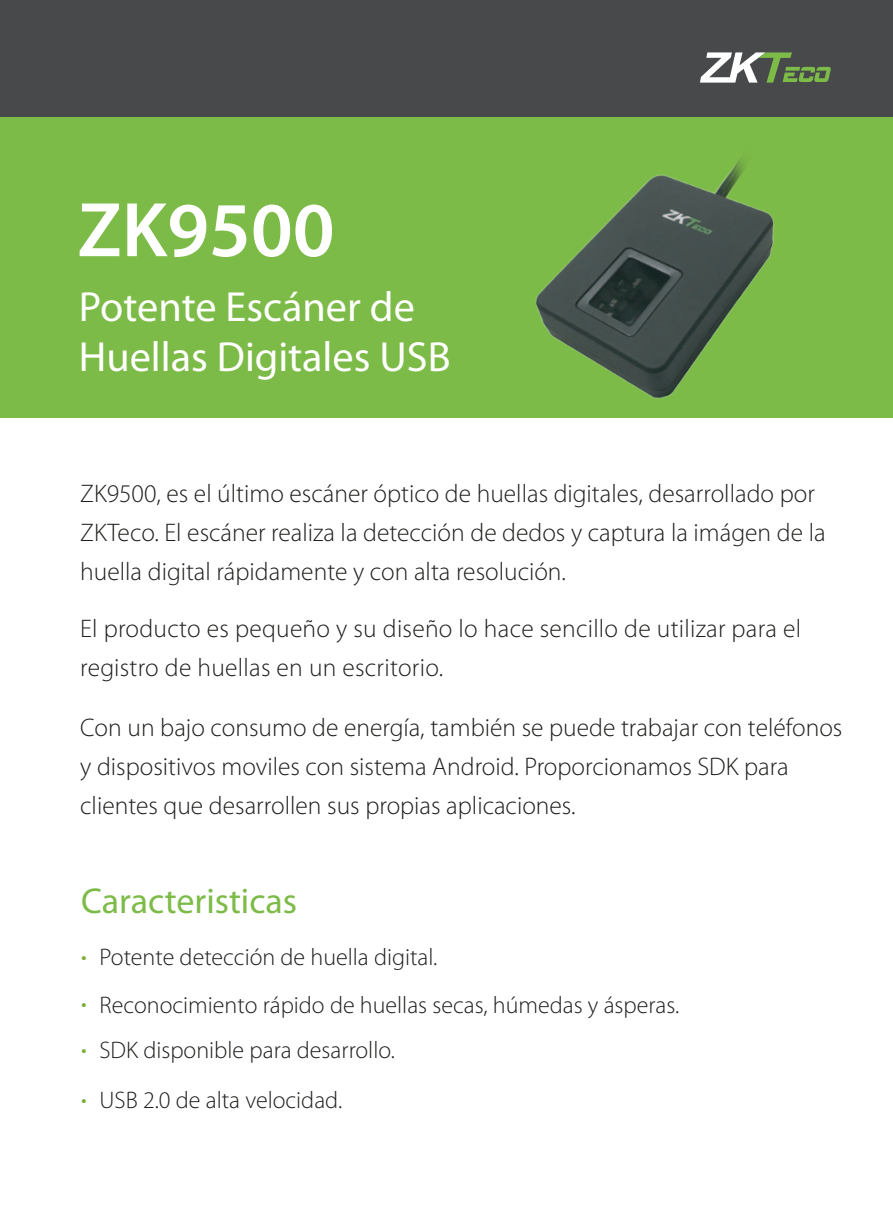
<style>
.page{position:relative;width:893px;height:1212px;background:#fff}
.page>*{position:absolute;margin:0;border:0;box-sizing:border-box;transform-origin:0 0}
.t1{font:600 78.15px "Myriad Pro";color:#fff}
.t2{font:42.3px/50.7px "Myriad Pro";color:#fff}
.t3{font:36px "Myriad Pro";color:#7dbb48}
.t4{font:300 25.5px/39px "Myriad Pro";color:#1e1e1c}
.t5{font:300 24px "Myriad Pro";color:#1e1e1c}
.s1{font-size:22.5px;color:#7caf38}
</style>
<div class="page">
<div style="left:0;top:116px;width:893px;height:301px;background:#7dbb48"></div>
<div style="left:0;top:0;width:893px;height:116px;background:#48494a"></div>
<svg style="left:700px;top:52px;width:131px;height:31px"></svg>
<img style="left:517px;top:158px;width:314px;height:260px">
<h1 class="t1" style="left:78px;top:180px;width:259px">ZK9500</h1>
<h2 class="t2" style="left:79px;top:280px;width:373px">Potente Escáner de<br>Huellas Digitales USB</h2>
<p class="t4" style="left:80px;top:474px;width:747px">ZK9500, es el último escáner óptico de huellas digitales, desarrollado por<br>ZKTeco. El escáner realiza la detección de dedos y captura la imágen de la huella digital rápidamente y con alta resolución.</p>
<p class="t4" style="left:80px;top:609px;width:722px">El producto es pequeño y su diseño lo hace sencillo de utilizar para el registro de huellas en un escritorio.</p>
<p class="t4" style="left:80px;top:708px;width:764px">Con un bajo consumo de energía, también se puede trabajar con teléfonos y dispositivos moviles con sistema Android. Proporcionamos SDK para clientes que desarrollen sus propias aplicaciones.</p>
<h3 class="t3" style="left:81px;top:879px;width:217px">Caracteristicas</h3>
<p class="t5" style="left:81px;top:943px;width:358px"><span class="s1">•</span> Potente detección de huella digital.</p>
<p class="t5" style="left:81px;top:990px;width:600px"><span class="s1">•</span> Reconocimiento rápido de huellas secas, húmedas y ásperas.</p>
<p class="t5" style="left:81px;top:1036px;width:315px"><span class="s1">•</span> SDK disponible para desarrollo.</p>
<p class="t5" style="left:81px;top:1086px;width:263px"><span class="s1">•</span> USB 2.0 de alta velocidad.</p>
</div>
